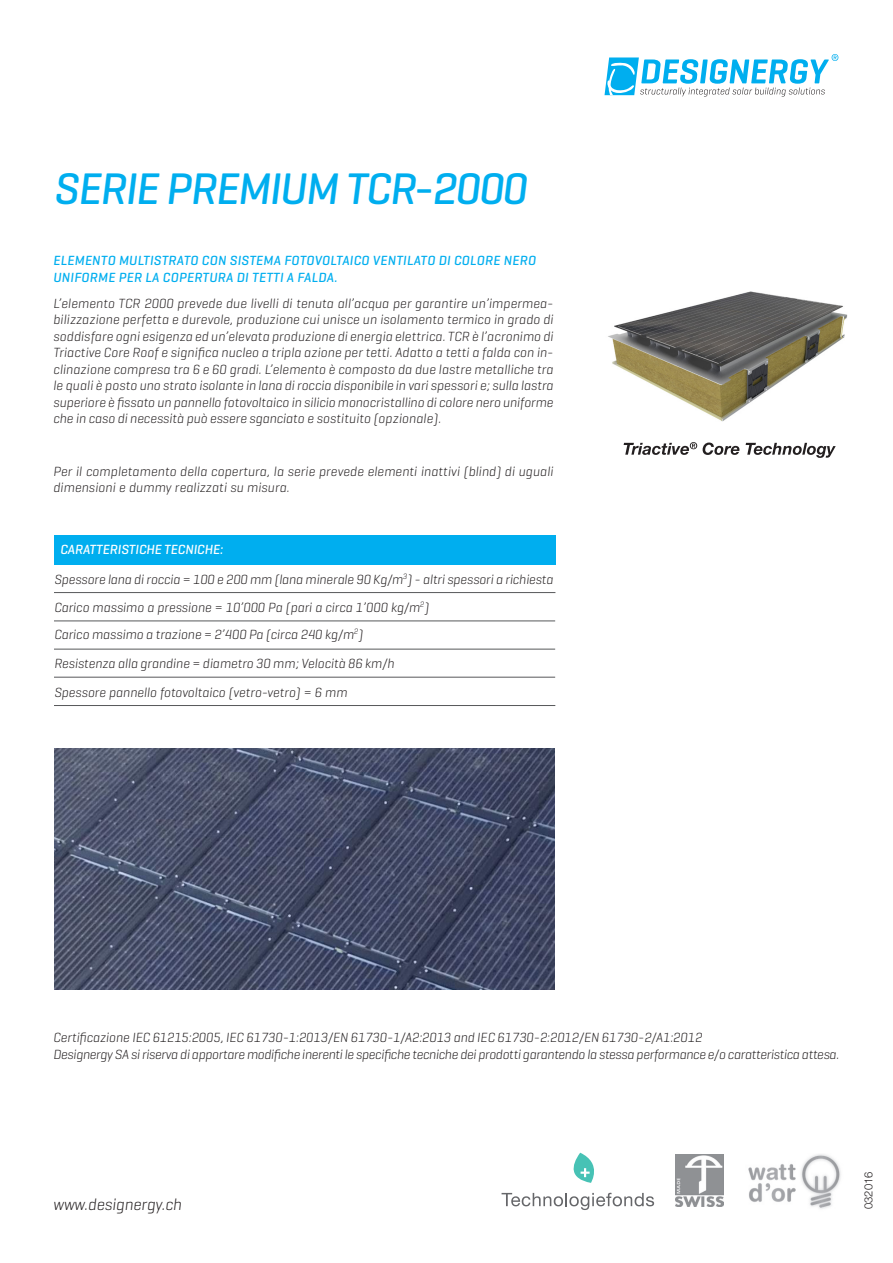
<style>
.page{position:relative;width:893px;height:1263px;background:#fff}
.page>*{position:absolute;margin:0;border:0;box-sizing:border-box;transform-origin:0 0}
.t1{font:italic 500 45px "Geogrotesque";letter-spacing:-.03em;color:#00aeef}
.t2{font:italic 300 16.5px "Geogrotesque";color:#231f20}
.t3{font:italic 300 13.5px/16.5px "Geogrotesque";color:#231f20;text-align:justify}
.t4{font:italic 300 13.5px "Geogrotesque";letter-spacing:-.02em;color:#231f20}
.t5{font:italic 500 13.5px/16.5px "Geogrotesque";letter-spacing:.02em;color:#00aeef}
.t6{font:italic 500 13.5px "Geogrotesque";color:#fff}
.t7{font:300 11.25px "Helvetica Neue LT Std";letter-spacing:-.005em;color:#231f20}
</style>
<div class="page">
<svg style="left:604px;top:54px;width:234px;height:42px"></svg>
<svg style="left:624px;top:442px;width:73px;height:13px"></svg>
<svg style="left:703px;top:442px;width:36px;height:13px"></svg>
<svg style="left:746px;top:443px;width:90px;height:15px"></svg>
<img style="left:608px;top:291px;width:240px;height:131px">
<div style="left:54px;top:535px;width:501px;height:29px;background:#00aeef"></div>
<hr style="left:54px;top:592px;width:501px;height:1px;background:#57585a">
<hr style="left:54px;top:621px;width:501px;height:1px;background:#57585a">
<hr style="left:54px;top:649px;width:501px;height:1px;background:#57585a">
<hr style="left:54px;top:677px;width:501px;height:1px;background:#57585a">
<hr style="left:54px;top:705px;width:501px;height:1px;background:#57585a">
<img style="left:54px;top:748px;width:500px;height:242px">
<img style="left:675px;top:1154px;width:48px;height:52px">
<svg style="left:502px;top:1193px;width:152px;height:17px"></svg>
<svg style="left:573px;top:1153px;width:21px;height:30px"></svg>
<img style="left:748px;top:1154px;width:93px;height:55px">
<p class="t1" style="left:53px;top:160px;width:475px">SERIE PREMIUM TCR-2000</p>
<p class="t5" style="left:53px;top:252px;width:484px">ELEMENTO MULTISTRATO CON SISTEMA FOTOVOLTAICO VENTILATO DI COLORE NERO<br>UNIFORME PER LA COPERTURA DI TETTI A FALDA.</p>
<p class="t3" style="left:53px;top:294px;width:502px">L’elemento TCR 2000 prevede due livelli di tenuta all’acqua per garantire un’impermea&shy;bilizzazione perfetta e durevole, produzione cui unisce un isolamento termico in grado di soddisfare ogni esigenza ed un’elevata produzione di energia elettrica. TCR è l’acronimo di Triactive Core Roof e significa nucleo a tripla azione per tetti. Adatto a tetti a falda con in&shy;clinazione compresa tra 6 e 60 gradi. L’elemento è composto da due lastre metalliche tra le quali è posto uno strato isolante in lana di roccia disponibile in vari spessori e; sulla lastra superiore è fissato un pannello fotovoltaico in silicio monocristallino di colore nero uniforme che in caso di necessità può essere sganciato e sostituito (opzionale).</p>
<p class="t3" style="left:53px;top:463px;width:502px">Per il completamento della copertura, la serie prevede elementi inattivi (blind) di uguali dimensioni e dummy realizzati su misura.</p>
<p class="t6" style="left:60px;top:541px;width:164px">CARATTERISTICHE TECNICHE:</p>
<p class="t3" style="left:54px;top:571px;width:501px">Spessore lana di roccia = 100 e 200 mm (lana minerale 90 Kg/m<sup>3</sup>) - altri spessori a richiesta</p>
<p class="t3" style="left:54px;top:599px;width:376px">Carico massimo a pressione = 10’000 Pa (pari a circa 1’000 kg/m<sup>2</sup>)</p>
<p class="t3" style="left:54px;top:625px;width:310px">Carico massimo a trazione = 2’400 Pa (circa 240 kg/m<sup>2</sup>)</p>
<p class="t3" style="left:54px;top:655px;width:342px">Resistenza alla grandine = diametro 30 mm; Velocità 86 km/h</p>
<p class="t3" style="left:54px;top:683px;width:295px">Spessore pannello fotovoltaico (vetro-vetro) = 6 mm</p>
<p class="t3" style="left:53px;top:1029px;width:650px">Certificazione IEC 61215:2005, IEC 61730-1:2013/EN 61730-1/A2:2013 and IEC 61730-2:2012/EN 61730-2/A1:2012</p>
<p class="t4" style="left:53px;top:1046px;width:787px">Designergy SA si riserva di apportare modifiche inerenti le specifiche tecniche dei prodotti garantendo la stessa performance e/o caratteristica attesa.</p>
<p class="t2" style="left:53px;top:1194px;width:130px">www.designergy.ch</p>
<p class="t7" style="left:862px;top:1209px;width:39px;rotate:-90deg">032016</p>
</div>
